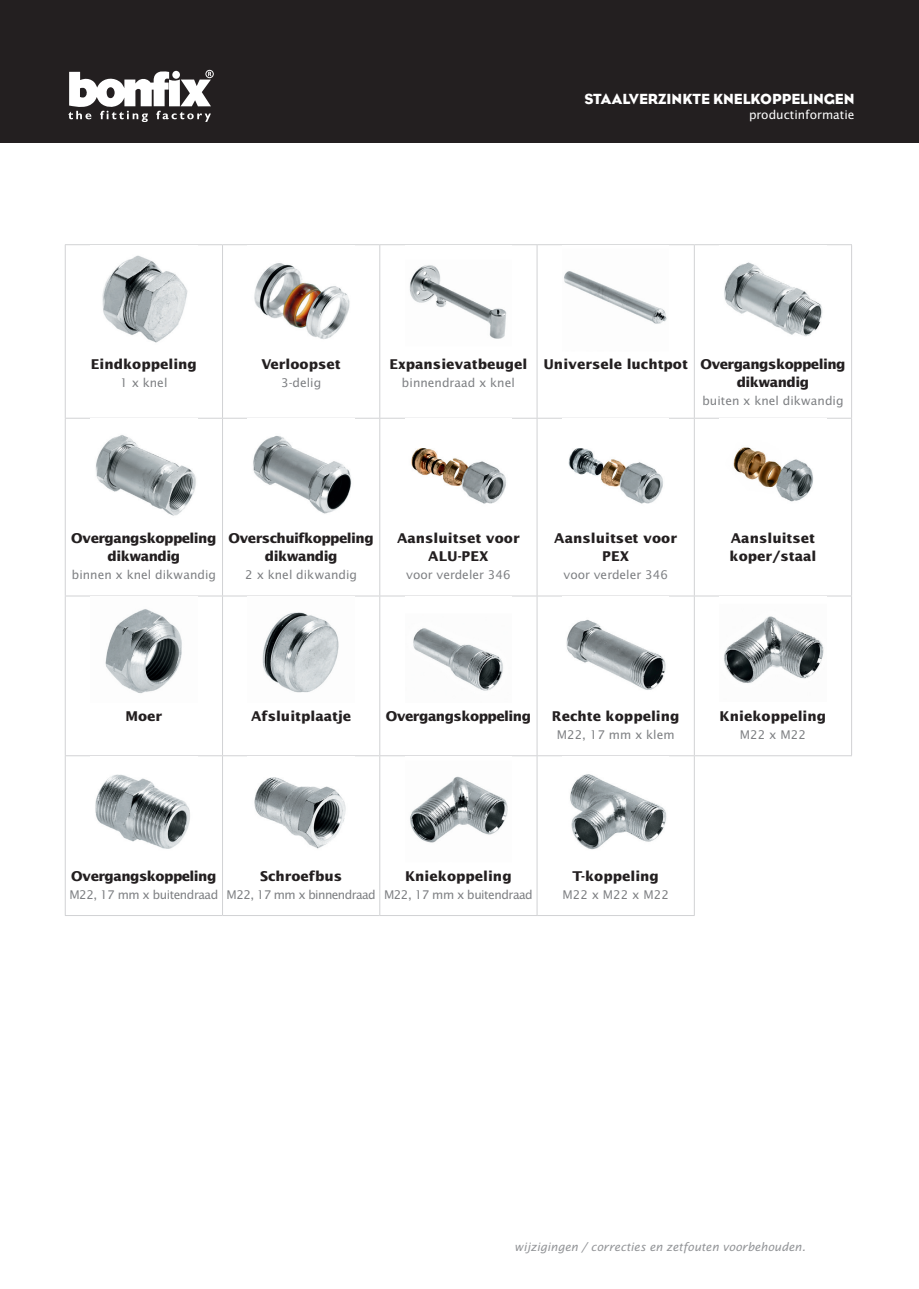
<style>
.page{position:relative;width:919px;height:1289px;background:#fff}
.page>*{position:absolute;margin:0;border:0;box-sizing:border-box;transform-origin:0 0}
.t1{font:15px "Eagle";color:#fff}
.t2{font:700 13.5px "Lucida Sans Std";color:#231f20}
.t3{font:700 13.5px/18px "Lucida Sans Std";letter-spacing:-.04em;color:#231f20;text-align:center}
.t4{font:12px "Lucida Sans Std";color:#7e8083}
.t5{font:12px "Lucida Sans Std";letter-spacing:-.04em;color:#7e8083}
.t6{font:12px "Lucida Sans Std";letter-spacing:-.05em;color:#7e8083}
.t7{font:12px "Lucida Sans Std";color:#fff}
.t8{font:italic 11.55px "Lucida Sans Std";color:#939598}
</style>
<div class="page">
<div style="left:0;top:0;width:918px;height:142px;background:#231f20"></div>
<svg style="left:68px;top:70px;width:146px;height:52px"></svg>
<hr style="left:65px;top:244px;width:157px;height:1px;background:#d1d2d4">
<hr style="left:65px;top:245px;width:1px;height:173px;background:#d1d2d4">
<hr style="left:222px;top:244px;width:158px;height:1px;background:#d1d2d4">
<hr style="left:222px;top:245px;width:1px;height:173px;background:#d1d2d4">
<hr style="left:380px;top:244px;width:157px;height:1px;background:#d1d2d4">
<hr style="left:379px;top:245px;width:1px;height:173px;background:#d1d2d4">
<hr style="left:537px;top:244px;width:157px;height:1px;background:#d1d2d4">
<hr style="left:536px;top:245px;width:1px;height:173px;background:#d1d2d4">
<hr style="left:694px;top:244px;width:157px;height:1px;background:#d1d2d4">
<hr style="left:694px;top:245px;width:1px;height:173px;background:#d1d2d4">
<hr style="left:851px;top:245px;width:1px;height:173px;background:#d1d2d4">
<hr style="left:65px;top:418px;width:157px;height:1px;background:#d1d2d4">
<hr style="left:65px;top:418px;width:1px;height:177px;background:#d1d2d4">
<hr style="left:222px;top:418px;width:158px;height:1px;background:#d1d2d4">
<hr style="left:222px;top:418px;width:1px;height:177px;background:#d1d2d4">
<hr style="left:380px;top:418px;width:157px;height:1px;background:#d1d2d4">
<hr style="left:379px;top:418px;width:1px;height:177px;background:#d1d2d4">
<hr style="left:537px;top:418px;width:157px;height:1px;background:#d1d2d4">
<hr style="left:536px;top:418px;width:1px;height:177px;background:#d1d2d4">
<hr style="left:694px;top:418px;width:157px;height:1px;background:#d1d2d4">
<hr style="left:694px;top:418px;width:1px;height:177px;background:#d1d2d4">
<hr style="left:851px;top:418px;width:1px;height:177px;background:#d1d2d4">
<hr style="left:65px;top:595px;width:157px;height:1px;background:#d1d2d4">
<hr style="left:65px;top:596px;width:1px;height:159px;background:#d1d2d4">
<hr style="left:222px;top:595px;width:158px;height:1px;background:#d1d2d4">
<hr style="left:222px;top:596px;width:1px;height:159px;background:#d1d2d4">
<hr style="left:380px;top:595px;width:157px;height:1px;background:#d1d2d4">
<hr style="left:379px;top:596px;width:1px;height:159px;background:#d1d2d4">
<hr style="left:537px;top:595px;width:157px;height:1px;background:#d1d2d4">
<hr style="left:536px;top:596px;width:1px;height:159px;background:#d1d2d4">
<hr style="left:694px;top:595px;width:157px;height:1px;background:#d1d2d4">
<hr style="left:694px;top:596px;width:1px;height:159px;background:#d1d2d4">
<hr style="left:851px;top:596px;width:1px;height:159px;background:#d1d2d4">
<hr style="left:65px;top:755px;width:157px;height:1px;background:#d1d2d4">
<hr style="left:65px;top:756px;width:1px;height:159px;background:#d1d2d4">
<hr style="left:222px;top:755px;width:158px;height:1px;background:#d1d2d4">
<hr style="left:222px;top:756px;width:1px;height:159px;background:#d1d2d4">
<hr style="left:380px;top:755px;width:157px;height:1px;background:#d1d2d4">
<hr style="left:379px;top:756px;width:1px;height:159px;background:#d1d2d4">
<hr style="left:537px;top:755px;width:157px;height:1px;background:#d1d2d4">
<hr style="left:536px;top:756px;width:1px;height:159px;background:#d1d2d4">
<hr style="left:694px;top:755px;width:157px;height:1px;background:#d1d2d4">
<hr style="left:694px;top:756px;width:1px;height:159px;background:#d1d2d4">
<hr style="left:65px;top:915px;width:157px;height:1px;background:#d1d2d4">
<hr style="left:222px;top:915px;width:158px;height:1px;background:#d1d2d4">
<hr style="left:380px;top:915px;width:157px;height:1px;background:#d1d2d4">
<hr style="left:537px;top:915px;width:157px;height:1px;background:#d1d2d4">
<img style="left:102px;top:255px;width:86px;height:88px">
<img style="left:254px;top:263px;width:96px;height:76px">
<img style="left:409px;top:265px;width:98px;height:74px">
<img style="left:564px;top:271px;width:103px;height:53px">
<img style="left:724px;top:262px;width:99px;height:75px">
<img style="left:91px;top:418px;width:106px;height:98px">
<img style="left:248px;top:418px;width:106px;height:96px">
<img style="left:405px;top:418px;width:106px;height:86px">
<img style="left:562px;top:418px;width:106px;height:86px">
<img style="left:719px;top:418px;width:107px;height:84px">
<img style="left:105px;top:609px;width:77px;height:85px">
<img style="left:262px;top:612px;width:77px;height:81px">
<img style="left:413px;top:628px;width:90px;height:63px">
<img style="left:566px;top:619px;width:100px;height:71px">
<img style="left:724px;top:616px;width:100px;height:67px">
<img style="left:95px;top:774px;width:95px;height:75px">
<img style="left:254px;top:777px;width:92px;height:72px">
<img style="left:410px;top:776px;width:98px;height:67px">
<img style="left:570px;top:774px;width:97px;height:76px">
<p class="t1" style="left:584px;top:90px;width:271px">STAALVERZINKTE KNELKOPPELINGEN</p>
<p class="t7" style="left:749px;top:108px;width:107px">productinformatie</p>
<p class="t2" style="left:91px;top:357px;width:108px">Eindkoppeling</p>
<p class="t4" style="left:120px;top:376px;width:49px">1 x knel</p>
<p class="t2" style="left:261px;top:357px;width:81px">Verloopset</p>
<p class="t4" style="left:281px;top:376px;width:42px">3-delig</p>
<p class="t2" style="left:389px;top:357px;width:139px">Expansievatbeugel</p>
<p class="t4" style="left:402px;top:376px;width:114px">binnendraad x knel</p>
<p class="t2" style="left:543px;top:357px;width:146px">Universele luchtpot</p>
<p class="t3" style="left:700px;top:356px;width:147px">Overgangskoppeling dikwandig</p>
<p class="t4" style="left:702px;top:394px;width:143px">buiten x knel dikwandig</p>
<p class="t3" style="left:71px;top:529px;width:147px">Overgangskoppeling dikwandig</p>
<p class="t4" style="left:72px;top:567px;width:146px">binnen x knel dikwandig</p>
<p class="t3" style="left:228px;top:529px;width:147px">Overschuifkoppeling dikwandig</p>
<p class="t4" style="left:245px;top:567px;width:113px">2 x knel dikwandig</p>
<p class="t2" style="left:397px;top:530px;width:124px">Aansluitset voor</p>
<p class="t2" style="left:428px;top:548px;width:62px">ALU-PEX</p>
<p class="t4" style="left:406px;top:567px;width:106px">voor verdeler 346</p>
<p class="t2" style="left:554px;top:530px;width:124px">Aansluitset voor</p>
<p class="t2" style="left:602px;top:548px;width:29px">PEX</p>
<p class="t4" style="left:563px;top:567px;width:106px">voor verdeler 346</p>
<p class="t2" style="left:730px;top:530px;width:86px">Aansluitset</p>
<p class="t2" style="left:729px;top:548px;width:88px">koper/staal</p>
<p class="t2" style="left:125px;top:708px;width:38px">Moer</p>
<p class="t2" style="left:251px;top:708px;width:102px">Afsluitplaatje</p>
<p class="t3" style="left:386px;top:707px;width:147px">Overgangskoppeling</p>
<p class="t2" style="left:552px;top:708px;width:129px">Rechte koppeling</p>
<p class="t4" style="left:556px;top:727px;width:119px">M22, 17 mm x klem</p>
<p class="t2" style="left:719px;top:708px;width:108px">Kniekoppeling</p>
<p class="t4" style="left:740px;top:727px;width:67px">M22 x M22</p>
<p class="t3" style="left:71px;top:867px;width:147px">Overgangskoppeling</p>
<p class="t5" style="left:69px;top:887px;width:150px">M22, 17 mm x buitendraad</p>
<p class="t2" style="left:260px;top:868px;width:84px">Schroefbus</p>
<p class="t6" style="left:226px;top:887px;width:150px">M22, 17 mm x binnendraad</p>
<p class="t2" style="left:405px;top:868px;width:108px">Kniekoppeling</p>
<p class="t5" style="left:384px;top:887px;width:150px">M22, 17 mm x buitendraad</p>
<p class="t2" style="left:572px;top:868px;width:88px">T-koppeling</p>
<p class="t4" style="left:562px;top:887px;width:108px">M22 x M22 x M22</p>
<p class="t8" style="left:514px;top:1240px;width:292px">wijzigingen / correcties en zetfouten voorbehouden.</p>
</div>
